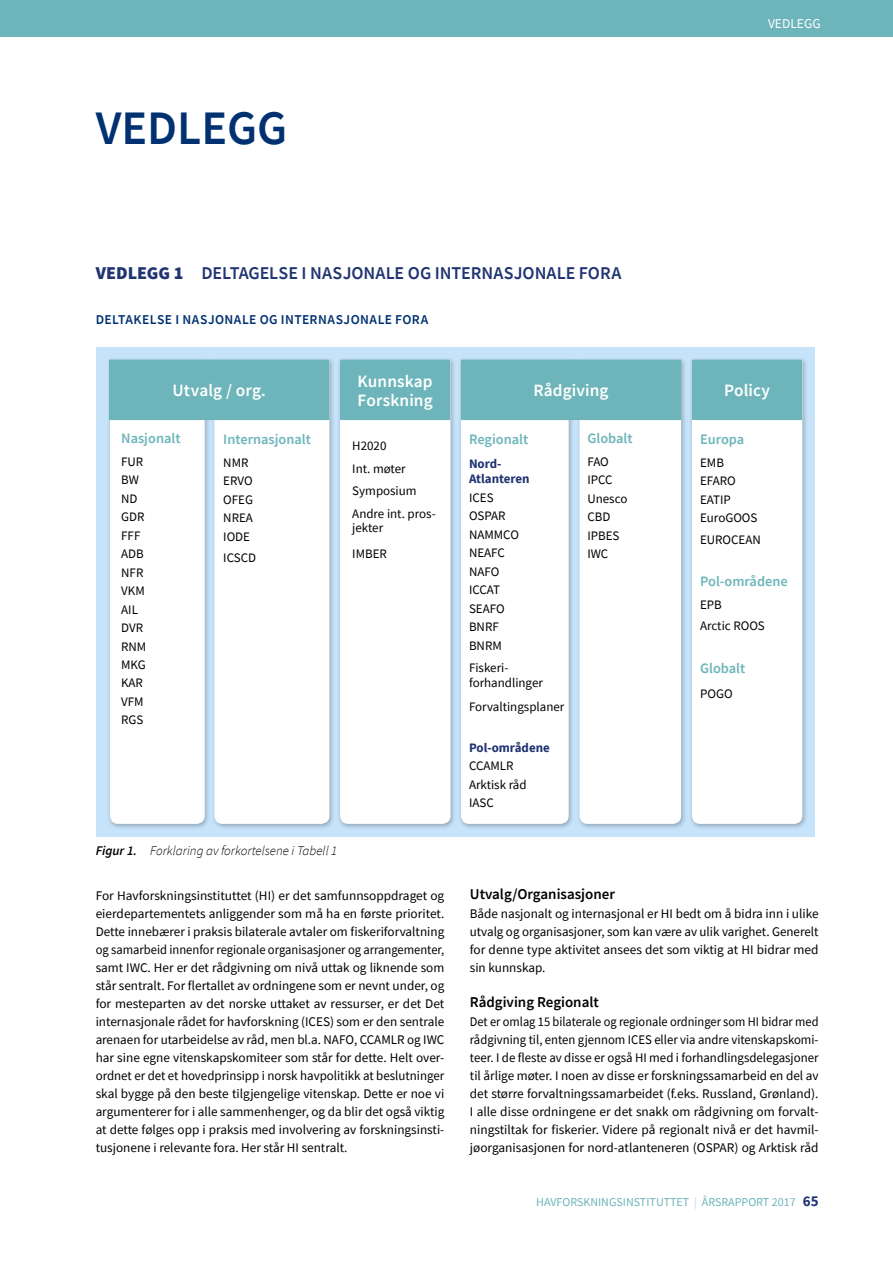
<style>
.page{position:relative;width:893px;height:1263px;background:#fff}
.page>*{position:absolute;margin:0;border:0;box-sizing:border-box;transform-origin:0 0}
.Overskrift_1{font:600 48px "Source Sans Pro";color:#013171}
.Overskrift_2{font:600 18px "Source Sans Pro";letter-spacing:-.005em;color:#203471}
.t1{font:600 17.25px/18.8px "Source Sans Pro";letter-spacing:.005em;color:#fff}
.Overskrift_4__mellom{font:600 15px "Source Sans Pro";color:#000}
.t2{font:600 14.4px "Source Sans Pro";color:#6db5ba}
.t3{font:600 13.5px "Source Sans Pro";letter-spacing:.03em;color:#013171}
.t4{font:13.5px "Source Sans Pro";color:#fff}
.Brødtekst{font:13.2px/18px "Source Sans Pro";color:#000;text-align:justify}
.Brødtekst-2{font:13.2px/18px "Source Sans Pro";color:#000;text-align:justify;scale:.94 1}
.Bildetekst{font:italic 300 13.2px "Source Sans Pro";color:#000}
.t5{font:12.9px/18.5px "Source Sans Pro";color:#000}
.t6{font:700 12.9px/15.6px "Source Sans Pro";color:#203471}
.t7{font:12px "Source Sans Pro";color:#6db5ba}
.s1{font-weight:900}
.s2{font-weight:700;color:#203471}
.s3{font-weight:600}
.s4{color:#bddcde}
.s5{font-weight:700;font-size:15px;color:#203471}
</style>
<div class="page">
<div style="left:96px;top:347px;width:718px;height:489px;background:#c7e3f9"></div>
<div style="left:107px;top:356px;width:104px;height:474px;background:#000;opacity:.25"></div>
<div style="left:689px;top:356px;width:119px;height:474px;background:#000;opacity:.25"></div>
<svg style="left:109px;top:359px;width:693px;height:465px;background:#e7f2f4"></svg>
<div style="left:0;top:0;width:893px;height:37px;background:#6db5ba"></div>
<p class="Overskrift_1" style="left:96px;top:97px;width:193px">VEDLEGG</p>
<p class="Overskrift_2" style="left:96px;top:261px;width:527px"><span class="s1">VEDLEGG 1</span> DELTAGELSE I NASJONALE OG INTERNASJONALE FORA</p>
<p class="t3" style="left:96px;top:311px;width:334px">DELTAKELSE I NASJONALE OG INTERNASJONALE FORA</p>
<p class="t4" style="left:768px;top:15px;width:54px">VEDLEGG</p>
<p class="t1" style="left:172px;top:381px;width:95px">Utvalg / org.</p>
<p class="t1" style="left:358px;top:372px;width:77px">Kunnskap<br>Forskning</p>
<p class="t1" style="left:534px;top:381px;width:77px">Rådgiving</p>
<p class="t1" style="left:724px;top:381px;width:48px">Policy</p>
<p class="t2" style="left:121px;top:429px;width:61px">Nasjonalt</p>
<p class="t5" style="left:121px;top:452px;width:27px">FUR<br>BW<br>ND<br>GDR<br>FFF<br>ADB<br>NFR<br>VKM<br>AIL<br>DVR<br>RNM<br>MKG<br>KAR<br>VFM<br>RGS</p>
<p class="t2" style="left:587px;top:429px;width:47px">Globalt</p>
<p class="t5" style="left:587px;top:452px;width:41px">FAO<br>IPCC<br>Unesco<br>CBD<br>IPBES<br>IWC</p>
<p class="t2" style="left:223px;top:430px;width:89px">Internasjonalt</p>
<p class="t5" style="left:223px;top:453px;width:31px">NMR<br>ERVO<br>OFEG<br>NREA<br>IODE</p>
<p class="t5" style="left:223px;top:548px;width:34px">ICSCD</p>
<p class="t2" style="left:469px;top:430px;width:61px">Regionalt</p>
<p class="t6" style="left:469px;top:456px;width:62px">Nord-<br>Atlanteren</p>
<p class="t5" style="left:469px;top:488px;width:51px">ICES<br>OSPAR<br>NAMMCO<br>NEAFC<br>NAFO<br>ICCAT<br>SEAFO<br>BNRF<br>BNRM</p>
<p class="t5" style="left:469px;top:661px;width:75px;line-height:14.4px">Fiskeri&shy;forhandlinger</p>
<p class="t5" style="left:469px;top:697px;width:97px">Forvaltings planer</p>
<p class="t5" style="left:469px;top:738px;width:82px"><span class="s2">Pol-områdene<br></span>CCAMLR<br>Arktisk råd<br>IASC</p>
<p class="t2" style="left:700px;top:430px;width:46px">Europa</p>
<p class="t5" style="left:700px;top:453px;width:59px">EMB<br>EFARO<br>EATIP<br>EuroGOOS</p>
<p class="t5" style="left:700px;top:530px;width:62px">EUROCEAN</p>
<p class="t2" style="left:700px;top:572px;width:89px">Pol-områdene</p>
<p class="t5" style="left:700px;top:594px;width:66px;line-height:21.3px">EPB<br>Arctic ROOS</p>
<p class="t2" style="left:700px;top:659px;width:47px">Globalt</p>
<p class="t5" style="left:700px;top:685px;width:34px">POGO</p>
<p class="t5" style="left:352px;top:435px;width:85px;line-height:22.5px">H2020<br>Int. møter<br>Symposium<br>Andre int. pros-</p>
<p class="t5" style="left:352px;top:515px;width:36px;line-height:25.5px">jekter<br>IMBER</p>
<p class="Bildetekst" style="left:96px;top:842px;width:243px"><span class="s3">Figur 1.</span> Forklaring av forkortelsene i Tabell 1</p>
<p class="Brødtekst" style="left:96px;top:887px;width:350px">For Havforskningsinstituttet (HI) er det samfunnsoppdraget og eierdepartementets anliggender som må ha en første prioritet.<br>Dette innebærer i praksis bilaterale avtaler om fiskeriforvaltning og samarbeid innenfor regionale organisasjoner og arrangementer, samt IWC. Her er det rådgivning om nivå uttak og liknende som står sentralt. For flertallet av ordningene som er nevnt under, og for mesteparten av det norske uttaket av ressurser, er det Det internasjonale rådet for havforskning (ICES) som er den sentrale arenaen for utarbeidelse av råd, men bl.a. NAFO, CCAMLR og IWC har sine egne vitenskapskomiteer som står for dette. Helt over&shy;ordnet er det et hovedprinsipp i norsk havpolitikk at beslutninger skal bygge på den beste tilgjengelige vitenskap. Dette er noe vi argumenterer for i alle sammenhenger, og da blir det også viktig at dette følges opp i praksis med involvering av forskningsinsti&shy;tusjonene i relevante fora. Her står HI sentralt.</p>
<p class="Overskrift_4__mellom" style="left:470px;top:884px;width:147px">Utvalg/Organisasjoner</p>
<p class="Brødtekst" style="left:470px;top:905px;width:350px">Både nasjonalt og internasjonal er HI bedt om å bidra inn i ulike utvalg og organisasjoner, som kan være av ulik varighet. Generelt for denne type aktivitet ansees det som viktig at HI bidrar med sin kunnskap.</p>
<p class="Overskrift_4__mellom" style="left:470px;top:992px;width:131px">Rådgiving Regionalt</p>
<p class="Brødtekst-2" style="left:470px;top:1013px;width:372px">Det er omlag 15 bilaterale og regionale ordninger som HI bidrar med rådgivning til, enten gjennom ICES eller via andre vitenskapskomi&shy;teer. I de fleste av disse er også HI med i forhandlingsdelegasjoner til årlige møter. I noen av disse er forskningssamarbeid en del av det større forvaltningssamarbeidet (f.eks. Russland, Grønland).<br>I alle disse ordningene er det snakk om rådgivning om forvalt&shy;ningstiltak for fiskerier. Videre på regionalt nivå er det havmil&shy;jøorganisasjonen for nord-atlanteneren (OSPAR) og Arktisk råd</p>
<p class="t7" style="left:536px;top:1194px;width:284px">HAVFORSKNINGSINSTITUTTET <span class="s4">|</span> ÅRSRAPPORT 2017 <span class="s5">65</span></p>
</div>
